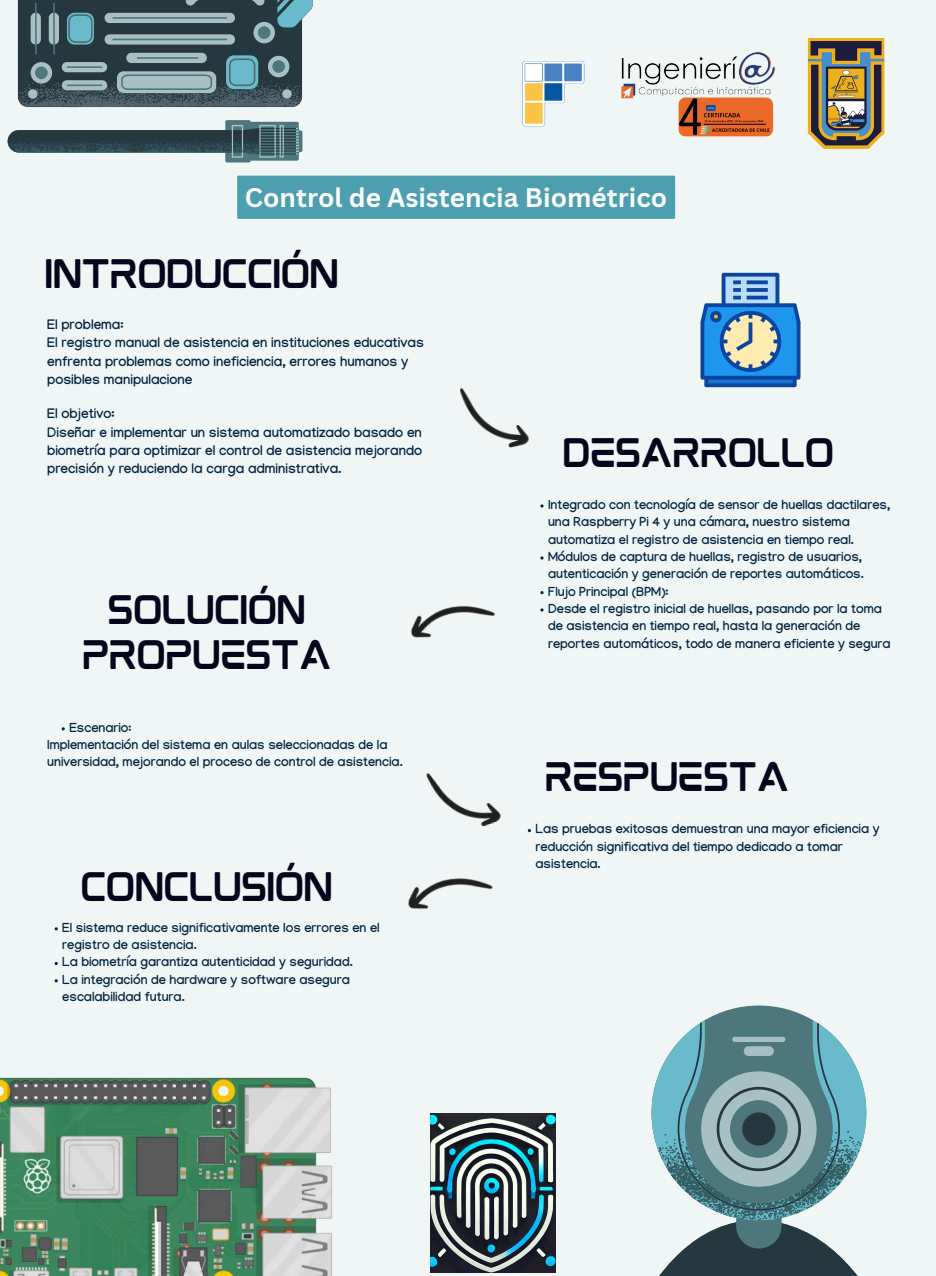
<style>
.page{position:relative;width:936px;height:1276px;background:#fff}
.page>*{position:absolute;margin:0;border:0;box-sizing:border-box;transform-origin:0 0}
.t1{font:34.98px/44.6px "mokotoglitch";letter-spacing:-.125em;color:#05061c;text-align:center}
.t2{font:700 26.16px "Canva Sans";color:#fbfefe}
.t3{font:700 13.71px/18.4px "Manjari";color:#032542}
.t4{font:700 12.99px/17.3px "Manjari";color:#032542}
</style>
<div class="page">
<div style="left:0;top:0;width:935px;height:1276px;background:#f0f6f5"></div>
<svg style="left:8px;top:120px;width:294px;height:42px"></svg>
<svg style="left:705px;top:1005px;width:108px;height:15px;fill:#4e767d"></svg>
<svg style="left:651px;top:1022px;width:216px;height:254px"></svg>
<svg style="left:18px;top:0;width:294px;height:107px;background:#526b72"></svg>
<img style="left:621px;top:52px;width:155px;height:85px">
<img style="left:807px;top:38px;width:78px;height:111px">
<img style="left:522px;top:61px;width:63px;height:66px">
<img style="left:460px;top:387px;width:69px;height:61px">
<img style="left:410px;top:605px;width:85px;height:33px">
<img style="left:426px;top:773px;width:75px;height:54px">
<img style="left:408px;top:878px;width:85px;height:31px">
<img style="left:0;top:1077px;width:332px;height:199px">
<img style="left:700px;top:272px;width:101px;height:116px">
<img style="left:430px;top:1114px;width:125px;height:158px">
<div style="left:237px;top:176px;width:438px;height:43px;background:#4d9faf"></div>
<p class="t2" style="left:245px;top:179px;width:424px">Control de Asistencia Biométrico</p>
<p class="t1" style="left:44px;top:257px;width:299px">INTRODUCCIÓN</p>
<p class="t3" style="left:47px;top:318px;width:77px">El problema:</p>
<p class="t3" style="left:47px;top:336px;width:378px">El registro manual de asistencia en instituciones educativas enfrenta problemas como ineficiencia, errores humanos y posibles manipulacione</p>
<h2 class="t3" style="left:47px;top:407px;width:68px">El objetivo:</h2>
<h1 class="t3" style="left:47px;top:425px;width:376px;text-align:justify">Diseñar e implementar un sistema automatizado basado en biometría para optimizar el control de asistencia mejorando precisión y reduciendo la carga administrativa.</h1>
<h3 class="t1" style="left:561px;top:436px;width:277px">DESARROLLO</h3>
<p class="t4" style="left:548px;top:498px;width:343px">Integrado con tecnología de sensor de huellas dactilares, una Raspberry Pi 4 y una cámara, nuestro sistema automatiza el registro de asistencia en tiempo real.</p>
<h3 class="t4" style="left:548px;top:550px;width:317px">Módulos de captura de huellas, registro de usuarios, autenticación y generación de reportes automáticos.</h3>
<p class="t4" style="left:548px;top:585px;width:122px">Flujo Principal (BPM):</p>
<p class="t4" style="left:548px;top:602px;width:344px">Desde el registro inicial de huellas, pasando por la toma de asistencia en tiempo real, hasta la generación de reportes automáticos, todo de manera eficiente y segura</p>
<p class="t1" style="left:81px;top:593px;width:254px">SOLUCIÓN<br>PROPUESTA</p>
<h1 class="t4" style="left:69px;top:721px;width:63px">Escenario:</h1>
<h1 class="t4" style="left:47px;top:738px;width:357px">Implementación del sistema en aulas seleccionadas de la universidad, mejorando el proceso de control de asistencia.</h1>
<p class="t1" style="left:79px;top:870px;width:258px">CONCLUSIÓN</p>
<p class="t4" style="left:62px;top:921px;width:319px">El sistema reduce significativamente los errores en el registro de asistencia.</p>
<p class="t4" style="left:62px;top:956px;width:292px">La biometría garantiza autenticidad y seguridad.</p>
<p class="t4" style="left:62px;top:973px;width:289px">La integración de hardware y software asegura escalabilidad futura.</p>
<p class="t1" style="left:543px;top:760px;width:249px">RESPUESTA</p>
<p class="t4" style="left:535px;top:823px;width:345px">Las pruebas exitosas demuestran una mayor eficiencia y reducción significativa del tiempo dedicado a tomar asistencia.</p>
</div>
